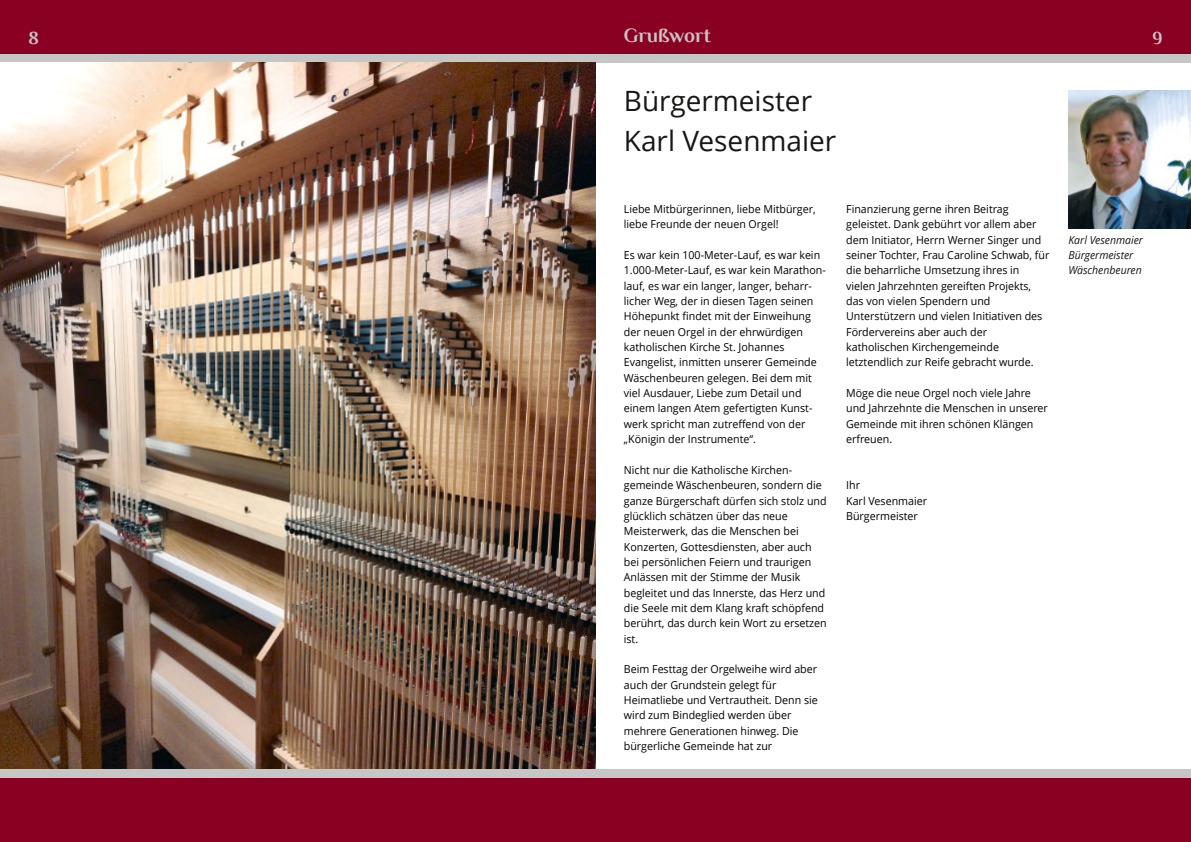
<style>
.page{position:relative;width:1191px;height:842px;background:#fff}
.page>*{position:absolute;margin:0;border:0;box-sizing:border-box;transform-origin:0 0}
.t1{font:28px/39.2px "Open Sans";color:#181715}
.t2{font:700 20px "Philosopher";color:#c5c6c6}
.t3{font:700 18px "Philosopher";color:#c5c6c6}
.t4{font:11px/15.3px "Open Sans";color:#000}
.t5{font:italic 11px/15.3px "Open Sans";color:#181715;scale:.95 1}
</style>
<div class="page">
<div style="left:0;top:0;width:595px;height:54px;background:#8a0023"></div>
<div style="left:0;top:769px;width:595px;height:73px;background:#8a0023"></div>
<div style="left:595px;top:769px;width:596px;height:73px;background:#8a0023"></div>
<div style="left:0;top:54px;width:595px;height:8px;background:#c5c6c6"></div>
<div style="left:0;top:769px;width:595px;height:8px;background:#c5c6c6"></div>
<div style="left:595px;top:769px;width:596px;height:8px;background:#c5c6c6"></div>
<div style="left:595px;top:54px;width:596px;height:8px;background:#c5c6c6"></div>
<div style="left:595px;top:0;width:596px;height:54px;background:#8a0023"></div>
<img style="left:1068px;top:90px;width:123px;height:138px">
<img style="left:0;top:62px;width:595px;height:707px">
<h2 class="t2" style="left:624px;top:24px;width:88px">Grußwort</h2>
<h3 class="t3" style="left:28px;top:28px;width:12px">8</h3>
<h3 class="t3" style="left:1152px;top:28px;width:12px">9</h3>
<h1 class="t1" style="left:624px;top:84px;width:214px">Bürgermeister<br>Karl Vesenmaier</h1>
<p class="t4" style="left:624px;top:202px;width:193px">Liebe Mitbürgerinnen, liebe Mitbürger, liebe Freunde der neuen Orgel!</p>
<p class="t4" style="left:624px;top:248px;width:203px">Es war kein 100-Meter-Lauf, es war kein 1.000-Meter-Lauf, es war kein Marathon&shy;lauf, es war ein langer, langer, beharr&shy;licher Weg, der in diesen Tagen seinen Höhepunkt findet mit der Einweihung der neuen Orgel in der ehrwürdigen katholischen Kirche St. Johannes Evangelist, inmitten unserer Gemeinde Wäschenbeuren gelegen. Bei dem mit viel Ausdauer, Liebe zum Detail und einem langen Atem gefertigten Kunst&shy;werk spricht man zutreffend von der „Königin der Instrumente“.</p>
<p class="t4" style="left:624px;top:463px;width:204px">Nicht nur die Katholische Kirchen&shy;gemeinde Wäschenbeuren, sondern die ganze Bürgerschaft dürfen sich stolz und glücklich schätzen über das neue Meisterwerk, das die Menschen bei Konzerten, Gottesdiensten, aber auch bei persönlichen Feiern und traurigen Anlässen mit der Stimme der Musik begleitet und das Innerste, das Herz und die Seele mit dem Klang kraft schöpfend berührt, das durch kein Wort zu ersetzen ist.</p>
<p class="t4" style="left:624px;top:663px;width:195px">Beim Festtag der Orgelweihe wird aber auch der Grundstein gelegt für Heimatliebe und Vertrautheit. Denn sie wird zum Bindeglied werden über mehrere Generationen hinweg. Die bürgerliche Gemeinde hat zur</p>
<p class="t4" style="left:846px;top:202px;width:205px">Finanzierung gerne ihren Beitrag geleistet. Dank gebührt vor allem aber dem Initiator, Herrn Werner Singer und seiner Tochter, Frau Caroline Schwab, für die beharrliche Umsetzung ihres in vielen Jahrzehnten gereiften Projekts, das von vielen Spendern und Unterstützern und vielen Initiativen des Fördervereins aber auch der katholischen Kirchengemeinde letztendlich zur Reife gebracht wurde.</p>
<p class="t4" style="left:846px;top:386px;width:203px">Möge die neue Orgel noch viele Jahre und Jahrzehnte die Menschen in unserer<br>Gemeinde mit ihren schönen Klängen erfreuen.</p>
<p class="t4" style="left:846px;top:479px;width:82px">Ihr<br>Karl Vesenmaier<br>Bürgermeister</p>
<p class="t5" style="left:1068px;top:233px;width:80px">Karl Vesenmaier<br>Bürgermeister<br>Wäschenbeuren</p>
</div>
